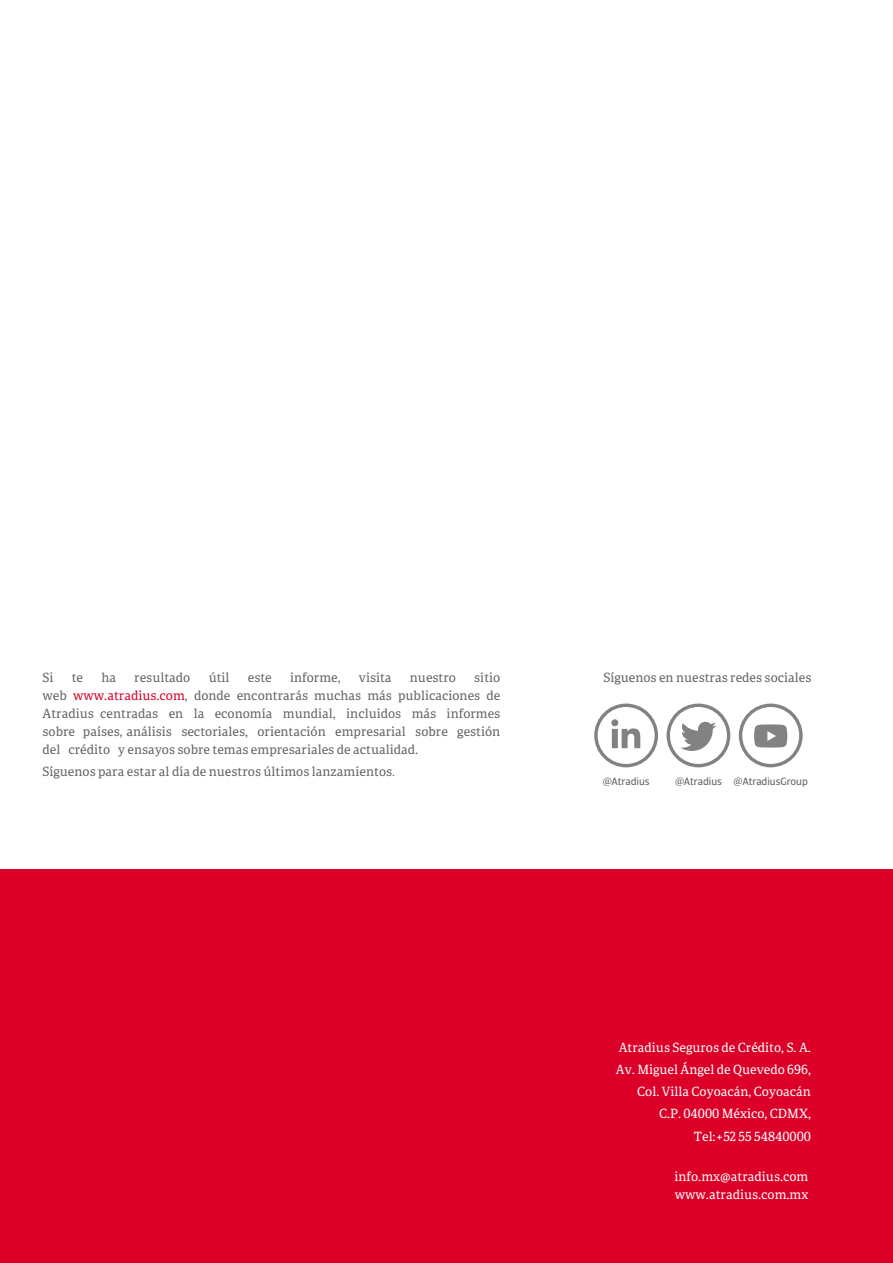
<style>
.page{position:relative;width:893px;height:1263px;background:#fff}
.page>*{position:absolute;margin:0;border:0;box-sizing:border-box;transform-origin:0 0}
.t1{font:12.75px/18px "Portada";color:#646363;text-align:justify}
.t2{font:12.75px/22.2px "Portada";color:#fff;text-align:right}
.t3{font:10.5px "Catalana Sans";color:#646363}
.s1{color:#d50029}
.s2{font-family:"Catalana"}
</style>
<div class="page">
<div style="left:0;top:869px;width:893px;height:394px;background:#dc0028"></div>
<svg style="left:594px;top:703px;width:64px;height:64px"></svg>
<div style="left:611px;top:719px;width:7px;height:7px;background:#828282;border-radius:50%"></div>
<svg style="left:666px;top:703px;width:64px;height:64px"></svg>
<svg style="left:739px;top:703px;width:64px;height:64px"></svg>
<p class="t1" style="left:43px;top:668px;width:13px">Si</p>
<p class="t1" style="left:72px;top:668px;width:13px">te</p>
<p class="t1" style="left:101px;top:668px;width:16px">ha</p>
<p class="t1" style="left:134px;top:668px;width:58px">resultado</p>
<p class="t1" style="left:209px;top:668px;width:22px">útil</p>
<p class="t1" style="left:248px;top:668px;width:25px">este</p>
<p class="t1" style="left:290px;top:668px;width:52px">informe,</p>
<p class="t1" style="left:359px;top:668px;width:34px">visita</p>
<p class="t1" style="left:410px;top:668px;width:48px">nuestro</p>
<p class="t1" style="left:43px;top:668px;width:459px;text-indent:432px">sitio web <span class="s1">www.atradius.com</span>, donde encontrarás muchas más publicaciones de Atradius centradas en la economía mundial, incluidos más informes sobre países, análisis sectoriales, orientación empresarial sobre gestión del crédito y ensayos sobre temas empresariales de actualidad.</p>
<p class="t1" style="left:43px;top:762px;width:354px">Síguenos para estar al día de nuestros últimos lanzamientos<span class="s2">.</span></p>
<p class="t1" style="left:603px;top:668px;width:210px">Síguenos en nuestras redes sociales</p>
<p class="t3" style="left:603px;top:775px;width:48px">@Atradius</p>
<p class="t3" style="left:675px;top:775px;width:134px">@Atradius @AtradiusGroup</p>
<p class="t2" style="left:616px;top:1035px;width:197px">Atradius Seguros de Crédito, S. A.<br>Av. Miguel Ángel de Quevedo 696,<br>Col. Villa Coyoacán, Coyoacán<br>C.P. 04000 México, CDMX,<br>Tel:+52 55 54840000</p>
<p class="t2" style="left:674px;top:1167px;width:135px;line-height:18px;text-align:left">info.mx@atradius.com www.atradius.com.mx</p>
</div>
